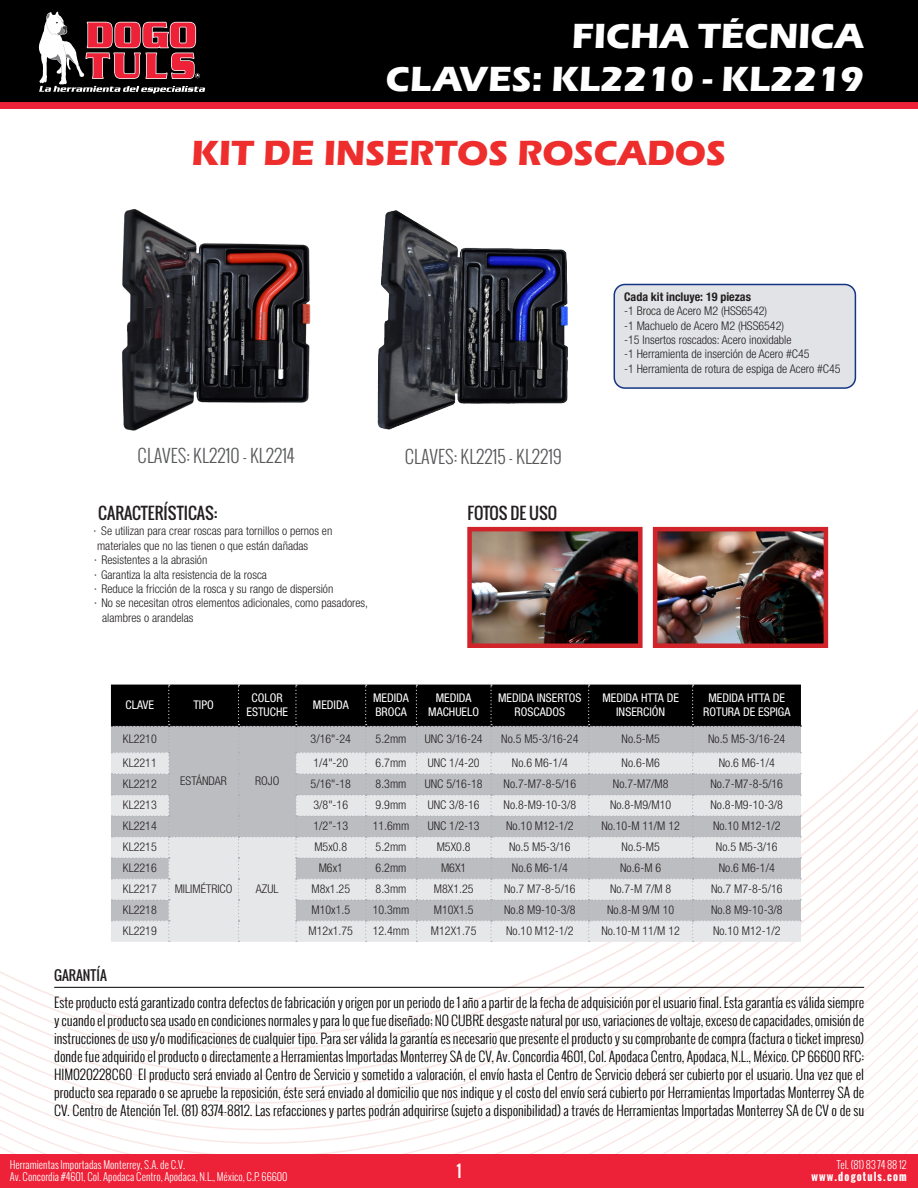
<style>
.page{position:relative;width:918px;height:1188px;background:#fff}
.page>*{position:absolute;margin:0;border:0;box-sizing:border-box;transform-origin:0 0}
.t1{font:700 36px/43.2px "Eras ITC";color:#fff;text-align:right}
.t2{font:700 36px "Eras ITC";color:#ee2e2c}
.t3{font:300 18px "Oswald";color:#57585a}
.t4{font:16.5px "Oswald";color:#fff}
.t5{font:16.35px "Oswald";color:#231f20}
.t6{font:300 13.5px/18px "Oswald";letter-spacing:-.005em;color:#000001;text-align:justify}
.t7{font:13.5px "Oswald";color:#231f20}
.t8{font:300 condensed 12px/14.4px "Helvetica Neue LT Std";color:#231f20}
.t9{font:condensed 12px/14.4px "Helvetica Neue LT Std";color:#fff;text-align:center}
.t10{font:300 10.5px/12.6px "Oswald";color:#fff}
.t11{font:700 10.5px "Oswald";letter-spacing:.11em;color:#fff}
.s1{font-weight:400}
.s2{font-weight:700}
</style>
<div class="page">
<div style="left:0;top:0;width:918px;height:103px;background:#000001"></div>
<div style="left:0;top:102px;width:918px;height:6px;background:#ed2137"></div>
<svg style="left:38px;top:11px;width:167px;height:82px"></svg>
<svg style="left:0;top:849px;width:918px;height:305px"></svg>
<svg style="left:383px;top:862px;width:535px;height:292px"></svg>
<svg style="left:440px;top:876px;width:478px;height:278px"></svg>
<svg style="left:0;top:1143px;width:149px;height:11px"></svg>
<svg style="left:483px;top:889px;width:435px;height:265px"></svg>
<svg style="left:520px;top:902px;width:398px;height:252px"></svg>
<svg style="left:552px;top:916px;width:366px;height:238px"></svg>
<svg style="left:581px;top:929px;width:337px;height:225px"></svg>
<svg style="left:608px;top:943px;width:310px;height:211px"></svg>
<svg style="left:633px;top:956px;width:285px;height:198px"></svg>
<svg style="left:656px;top:970px;width:262px;height:184px"></svg>
<svg style="left:678px;top:983px;width:240px;height:171px"></svg>
<svg style="left:699px;top:997px;width:219px;height:157px"></svg>
<div style="left:0;top:1154px;width:918px;height:34px;background:#ed2137"></div>
<hr style="left:54px;top:987px;width:810px;height:1px;background:#000001">
<img style="left:658px;top:532px;width:165px;height:111px">
<div style="left:653px;top:527px;width:175px;height:121px;border:4px solid #d1232a"></div>
<img style="left:122px;top:209px;width:189px;height:222px">
<svg style="left:111px;top:685px;width:690px;height:257px;background:#aeafb2"></svg>
<div style="left:614px;top:284px;width:241px;height:104px;background:#e1e3e6;border-radius:11px"></div>
<div style="left:614px;top:284px;width:242px;height:105px;border:2px solid #133583;border-radius:11px"></div>
<img style="left:377px;top:210px;width:191px;height:220px">
<img style="left:472px;top:532px;width:166px;height:111px">
<div style="left:467px;top:527px;width:176px;height:121px;border:4px solid #d1232a"></div>
<h1 class="t1" style="left:386px;top:14px;width:480px">FICHA TÉCNICA<br>CLAVES: KL2210 - KL2219</h1>
<p class="t2" style="left:191px;top:133px;width:536px">KIT DE INSERTOS ROSCADOS</p>
<p class="t3" style="left:138px;top:443px;width:158px">CLAVES: KL2210 - KL2214</p>
<p class="t5" style="left:98px;top:500px;width:121px">CARACTERÍSTICAS:</p>
<p class="t8" style="left:94px;top:524px;width:240px"><span class="s1">∙</span> Se utilizan para crear roscas para tornillos o pernos en materiales que no las tienen o que están dañadas</p>
<p class="t8" style="left:94px;top:553px;width:115px"><span class="s1">∙</span> Resistentes a la abrasión</p>
<p class="t8" style="left:94px;top:567px;width:174px"><span class="s1">∙</span> Garantiza la alta resistencia de la rosca</p>
<p class="t8" style="left:94px;top:582px;width:241px"><span class="s1">∙</span> Reduce la fricción de la rosca y su rango de dispersión</p>
<p class="t8" style="left:102px;top:596px;width:268px;text-indent:-8px"><span class="s1">∙</span> No se necesitan otros elementos adicionales, como pasadores, alambres o arandelas</p>
<p class="t3" style="left:405px;top:445px;width:159px">CLAVES: KL2215 - KL2219</p>
<p class="t5" style="left:468px;top:500px;width:91px">FOTOS DE USO</p>
<p class="t8" style="left:624px;top:289px;width:218px"><span class="s2">Cada kit incluye: 19 piezas<br></span>-1 Broca de Acero M2 (HSS6542)<br>-1 Machuelo de Acero M2 (HSS6542)<br>-15 Insertos roscados: Acero inoxidable<br>-1 Herramienta de inserción de Acero #C45<br>-1 Herramienta de rotura de espiga de Acero #C45</p>
<p class="t7" style="left:54px;top:965px;width:54px">GARANTÍA</p>
<p class="t9" style="left:126px;top:697px;width:30px">CLAVE</p>
<p class="t9" style="left:193px;top:697px;width:22px">TIPO</p>
<p class="t9" style="left:246px;top:690px;width:43px">COLOR<br>ESTUCHE</p>
<p class="t9" style="left:313px;top:697px;width:37px">MEDIDA</p>
<p class="t9" style="left:373px;top:690px;width:37px;text-align:left">MEDIDA<br>BROCA</p>
<p class="t9" style="left:428px;top:690px;width:52px">MEDIDA<br>MACHUELO</p>
<p class="t9" style="left:498px;top:690px;width:85px">MEDIDA INSERTOS<br>ROSCADOS</p>
<p class="t9" style="left:602px;top:690px;width:78px">MEDIDA HTTA DE<br>INSERCIÓN</p>
<p class="t9" style="left:703px;top:690px;width:89px">MEDIDA HTTA DE<br>ROTURA DE ESPIGA</p>
<p class="t8" style="left:123px;top:731px;width:35px">KL2210</p>
<p class="t8" style="left:180px;top:773px;width:48px">ESTÁNDAR</p>
<p class="t8" style="left:255px;top:773px;width:26px">ROJO</p>
<p class="t8" style="left:311px;top:731px;width:42px">3/16"-24</p>
<p class="t8" style="left:376px;top:731px;width:32px">5.2mm</p>
<p class="t8" style="left:425px;top:731px;width:59px">UNC 3/16-24</p>
<p class="t8" style="left:501px;top:731px;width:79px">No.5 M5-3/16-24</p>
<p class="t8" style="left:622px;top:731px;width:40px">No.5-M5</p>
<p class="t8" style="left:708px;top:731px;width:79px">No.5 M5-3/16-24</p>
<p class="t8" style="left:123px;top:755px;width:35px">KL2211</p>
<p class="t8" style="left:314px;top:755px;width:36px">1/4"-20</p>
<p class="t8" style="left:376px;top:755px;width:32px">6.7mm</p>
<p class="t8" style="left:428px;top:755px;width:53px">UNC 1/4-20</p>
<p class="t8" style="left:512px;top:755px;width:57px">No.6 M6-1/4</p>
<p class="t8" style="left:622px;top:755px;width:40px">No.6-M6</p>
<p class="t8" style="left:719px;top:755px;width:57px">No.6 M6-1/4</p>
<p class="t8" style="left:123px;top:776px;width:35px">KL2212</p>
<p class="t8" style="left:311px;top:776px;width:42px">5/16"-18</p>
<p class="t8" style="left:376px;top:776px;width:32px">8.3mm</p>
<p class="t8" style="left:425px;top:776px;width:59px">UNC 5/16-18</p>
<p class="t8" style="left:504px;top:776px;width:74px">No.7-M7-8-5/16</p>
<p class="t8" style="left:613px;top:776px;width:57px">No.7-M7/M8</p>
<p class="t8" style="left:711px;top:776px;width:74px">No.7-M7-8-5/16</p>
<p class="t8" style="left:123px;top:797px;width:35px">KL2213</p>
<p class="t8" style="left:314px;top:797px;width:36px">3/8"-16</p>
<p class="t8" style="left:376px;top:797px;width:32px">9.9mm</p>
<p class="t8" style="left:428px;top:797px;width:53px">UNC 3/8-16</p>
<p class="t8" style="left:504px;top:797px;width:74px">No.8-M9-10-3/8</p>
<p class="t8" style="left:610px;top:797px;width:63px">No.8-M9/M10</p>
<p class="t8" style="left:711px;top:797px;width:74px">No.8-M9-10-3/8</p>
<p class="t8" style="left:123px;top:818px;width:35px">KL2214</p>
<p class="t8" style="left:314px;top:818px;width:36px">1/2”-13</p>
<p class="t8" style="left:373px;top:818px;width:38px">11.6mm</p>
<p class="t8" style="left:428px;top:818px;width:53px">UNC 1/2-13</p>
<p class="t8" style="left:506px;top:818px;width:69px">No.10 M12-1/2</p>
<p class="t8" style="left:601px;top:818px;width:80px">No.10-M 11/M 12</p>
<p class="t8" style="left:713px;top:818px;width:69px">No.10 M12-1/2</p>
<p class="t8" style="left:123px;top:839px;width:35px">KL2215</p>
<p class="t8" style="left:175px;top:881px;width:59px">MILIMÉTRICO</p>
<p class="t8" style="left:256px;top:881px;width:24px">AZUL</p>
<p class="t8" style="left:314px;top:839px;width:34px">M5x0.8</p>
<p class="t8" style="left:376px;top:839px;width:32px">5.2mm</p>
<p class="t8" style="left:437px;top:839px;width:35px">M5X0.8</p>
<p class="t8" style="left:509px;top:839px;width:63px">No.5 M5-3/16</p>
<p class="t8" style="left:622px;top:839px;width:40px">No.5-M5</p>
<p class="t8" style="left:716px;top:839px;width:63px">No.5 M5-3/16</p>
<p class="t8" style="left:123px;top:860px;width:35px">KL2216</p>
<p class="t8" style="left:319px;top:860px;width:26px">M6x1</p>
<p class="t8" style="left:376px;top:860px;width:32px">6.2mm</p>
<p class="t8" style="left:441px;top:860px;width:27px">M6X1</p>
<p class="t8" style="left:512px;top:860px;width:57px">No.6 M6-1/4</p>
<p class="t8" style="left:620px;top:860px;width:43px">No.6-M 6</p>
<p class="t8" style="left:719px;top:860px;width:57px">No.6 M6-1/4</p>
<p class="t8" style="left:123px;top:881px;width:35px">KL2217</p>
<p class="t8" style="left:312px;top:881px;width:40px">M8x1.25</p>
<p class="t8" style="left:376px;top:881px;width:32px">8.3mm</p>
<p class="t8" style="left:434px;top:881px;width:41px">M8X1.25</p>
<p class="t8" style="left:504px;top:881px;width:73px">No.7 M7-8-5/16</p>
<p class="t8" style="left:610px;top:881px;width:63px">No.7-M 7/M 8</p>
<p class="t8" style="left:711px;top:881px;width:73px">No.7 M7-8-5/16</p>
<p class="t8" style="left:123px;top:902px;width:35px">KL2218</p>
<p class="t8" style="left:312px;top:902px;width:40px">M10x1.5</p>
<p class="t8" style="left:373px;top:902px;width:38px">10.3mm</p>
<p class="t8" style="left:434px;top:902px;width:41px">M10X1.5</p>
<p class="t8" style="left:504px;top:902px;width:73px">No.8 M9-10-3/8</p>
<p class="t8" style="left:607px;top:902px;width:69px">No.8-M 9/M 10</p>
<p class="t8" style="left:711px;top:902px;width:73px">No.8 M9-10-3/8</p>
<p class="t8" style="left:123px;top:923px;width:35px">KL2219</p>
<p class="t8" style="left:309px;top:923px;width:46px">M12x1.75</p>
<p class="t8" style="left:373px;top:923px;width:38px">12.4mm</p>
<p class="t8" style="left:431px;top:923px;width:47px">M12X1.75</p>
<p class="t8" style="left:506px;top:923px;width:69px">No.10 M12-1/2</p>
<p class="t8" style="left:601px;top:923px;width:80px">No.10-M 11/M 12</p>
<p class="t8" style="left:713px;top:923px;width:69px">No.10 M12-1/2</p>
<p class="t6" style="left:54px;top:993px;width:812px">Este producto está garantizado contra defectos de fabricación y origen por un periodo de 1 año a partir de la fecha de adquisición por el usuario final. Esta garantía es válida siempre y cuando el producto sea usado en condiciones normales y para lo que fue diseñado; NO CUBRE desgaste natural por uso, variaciones de voltaje, exceso de capacidades, omisión de instrucciones de uso y/o modificaciones de cualquier tipo. Para ser válida la garantía es necesario que presente el producto y su comprobante de compra (factura o ticket impreso) donde fue adquirido el producto o directamente a Herramientas Importadas Monterrey SA de CV, Av. Concordia 4601, Col. Apodaca Centro, Apodaca, N.L., México. CP 66600 RFC:<br>HIM020228C60 El producto será enviado al Centro de Servicio y sometido a valoración, el envío hasta el Centro de Servicio deberá ser cubierto por el usuario. Una vez que el producto sea reparado o se apruebe la reposición, éste será enviado al domicilio que nos indique y el costo del envío será cubierto por Herramientas Importadas Monterrey SA de CV. Centro de Atención Tel. (81) 8374-8812. Las refacciones y partes podrán adquirirse (sujeto a disponibilidad) a través de Herramientas Importadas Monterrey SA de CV o de su</p>
<p class="t10" style="left:10px;top:1158px;width:279px">Herramientas Importadas Monterrey, S.A. de C.V.<br>Av. Concordia #4601, Col. Apodaca Centro, Apodaca, N.L., México, C.P. 66600</p>
<p class="t10" style="left:837px;top:1158px;width:71px">Tel. (81) 83 74 88 12</p>
<h3 class="t4" style="left:456px;top:1159px;width:7px">1</h3>
<p class="t11" style="left:811px;top:1169px;width:97px">www.dogotuls.com</p>
</div>
